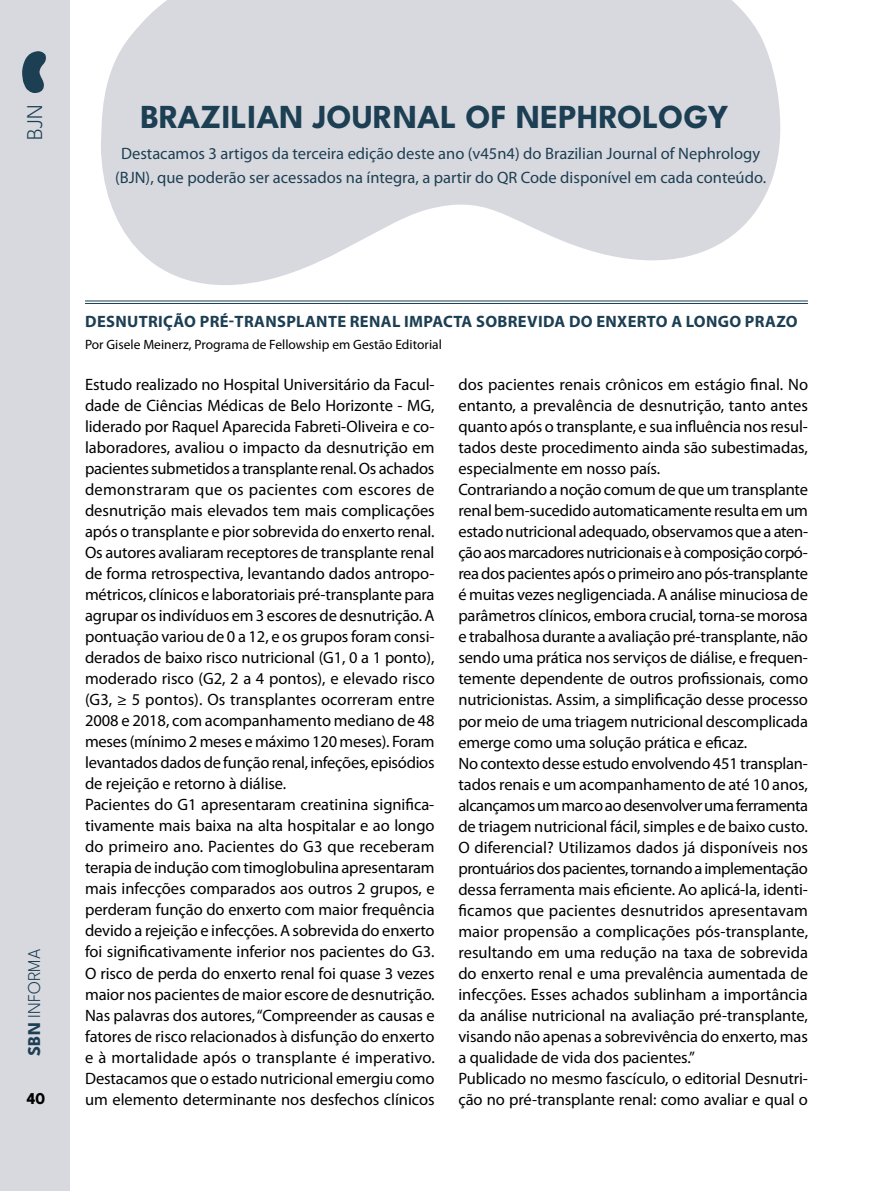
<style>
.page{position:relative;width:893px;height:1191px;background:#fff}
.page>*{position:absolute;margin:0;border:0;box-sizing:border-box;transform-origin:0 0}
.t1{font:700 33.45px "League Spartan";letter-spacing:.005em;color:#1d3f53}
.t2{font:300 22.5px "League Spartan";color:#1d3f53}
.t3{font:300 18px "League Spartan";color:#1d3f53}
.t4{font:16.5px/21px "Myriad Pro";letter-spacing:-.005em;color:#000}
.t5{font:16.5px/24px "Myriad Pro";color:#1d3f53;text-align:center}
.t6{font:700 16.5px "Myriad Pro";letter-spacing:.02em;color:#1d3f53}
.t7{font:700 16.5px "League Spartan";color:#000}
.t8{font:13.5px "Myriad Pro";color:#000}
.s1{font-weight:700}
</style>
<div class="page">
<div style="left:0;top:0;width:69px;height:1191px;background:#d8d9df"></div>
<svg style="left:22px;top:51px;width:24px;height:42px"></svg>
<svg style="left:101px;top:0;width:680px;height:285px;fill:#d8d9df"></svg>
<hr style="left:85px;top:301px;width:723px;height:1px;background:#1d3f53">
<hr style="left:85px;top:303px;width:723px;height:1px;background:#1d3f53">
<h2 class="t2" style="left:18px;top:140px;width:37px;rotate:-90deg">BJN</h2>
<h1 class="t1" style="left:140px;top:90px;width:590px">BRAZILIAN JOURNAL OF NEPHROLOGY</h1>
<p class="t5" style="left:115px;top:141px;width:652px">Destacamos 3 artigos da terceira edição deste ano (v45n4) do Brazilian Journal of Nephrology (BJN), que poderão ser acessados na íntegra, a partir do QR Code disponível em cada conteúdo.</p>
<p class="t3" style="left:21px;top:1055px;width:108px;rotate:-90deg"><span class="s1">SBN</span> INFORMA</p>
<p class="t7" style="left:27px;top:1085px;width:20px">40</p>
<p class="t6" style="left:85px;top:311px;width:714px">DESNUTRIÇÃO PRÉ-TRANSPLANTE RENAL IMPACTA SOBREVIDA DO ENXERTO A LONGO PRAZO</p>
<p class="t8" style="left:85px;top:336px;width:358px">Por Gisele Meinerz, Programa de Fellowship em Gestão Editorial</p>
<p class="t4" style="left:85px;top:374px;width:351px">Estudo realizado no Hospital Universitário da Facul&shy;dade de Ciências Médicas de Belo Horizonte - MG, liderado por Raquel Aparecida Fabreti-Oliveira e co&shy;laboradores, avaliou o impacto da desnutrição em pacientes submetidos a transplante renal. Os achados demonstraram que os pacientes com escores de desnutrição mais elevados tem mais complicações após o transplante e pior sobrevida do enxerto renal.<br>Os autores avaliaram receptores de transplante renal de forma retrospectiva, levantando dados antropo&shy;métricos, clínicos e laboratoriais pré-transplante para agrupar os indivíduos em 3 escores de desnutrição. A pontuação variou de 0 a 12, e os grupos foram consi&shy;derados de baixo risco nutricional (G1, 0 a 1 ponto), moderado risco (G2, 2 a 4 pontos), e elevado risco (G3, ≥ 5 pontos). Os transplantes ocorreram entre 2008 e 2018, com acompanhamento mediano de 48 meses (mínimo 2 meses e máximo 120 meses). Foram levantados dados de função renal, infeções, episódios de rejeição e retorno à diálise.<br>Pacientes do G1 apresentaram creatinina significa&shy;tivamente mais baixa na alta hospitalar e ao longo do primeiro ano. Pacientes do G3 que receberam terapia de indução com timoglobulina apresentaram mais infecções comparados aos outros 2 grupos, e perderam função do enxerto com maior frequência devido a rejeição e infecções. A sobrevida do enxerto foi significativamente inferior nos pacientes do G3.<br>O risco de perda do enxerto renal foi quase 3 vezes maior nos pacientes de maior escore de desnutrição.<br>Nas palavras dos autores, “Compreender as causas e fatores de risco relacionados à disfunção do enxerto e à mortalidade após o transplante é imperativo.<br>Destacamos que o estado nutricional emergiu como um elemento determinante nos desfechos clínicos</p>
<p class="t4" style="left:458px;top:374px;width:351px">dos pacientes renais crônicos em estágio final. No entanto, a prevalência de desnutrição, tanto antes quanto após o transplante, e sua influência nos resul&shy;tados deste procedimento ainda são subestimadas, especialmente em nosso país.<br>Contrariando a noção comum de que um transplante renal bem-sucedido automaticamente resulta em um estado nutricional adequado, observamos que a aten&shy;ção aos marcadores nutricionais e à composição corpó&shy;rea dos pacientes após o primeiro ano pós-transplante é muitas vezes negligenciada. A análise minuciosa de parâmetros clínicos, embora crucial, torna-se morosa e trabalhosa durante a avaliação pré-transplante, não sendo uma prática nos serviços de diálise, e frequen&shy;temente dependente de outros profissionais, como nutricionistas. Assim, a simplificação desse processo por meio de uma triagem nutricional descomplicada emerge como uma solução prática e eficaz.<br>No contexto desse estudo envolvendo 451 transplan&shy;tados renais e um acompanhamento de até 10 anos, alcançamos um marco ao desenvolver uma ferramenta de triagem nutricional fácil, simples e de baixo custo.<br>O diferencial? Utilizamos dados já disponíveis nos prontuários dos pacientes, tornando a implementação dessa ferramenta mais eficiente. Ao aplicá-la, identi&shy;ficamos que pacientes desnutridos apresentavam maior propensão a complicações pós-transplante, resultando em uma redução na taxa de sobrevida do enxerto renal e uma prevalência aumentada de infecções. Esses achados sublinham a importância da análise nutricional na avaliação pré-transplante, visando não apenas a sobrevivência do enxerto, mas a qualidade de vida dos pacientes.”<br>Publicado no mesmo fascículo, o editorial Desnutri&shy;ção no pré-transplante renal: como avaliar e qual o</p>
</div>
